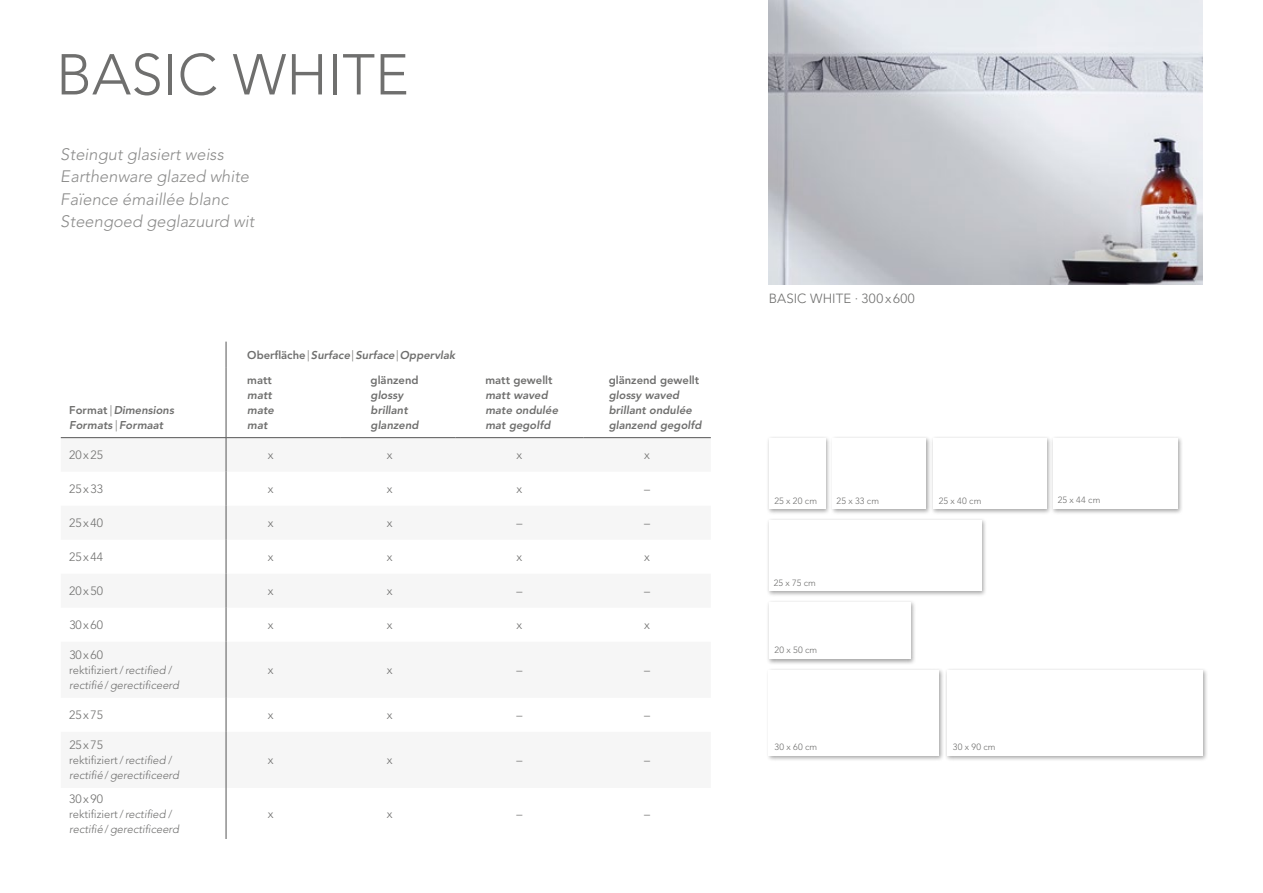
<style>
.page{position:relative;width:1263px;height:893px;background:#fff}
.page>*{position:absolute;margin:0;border:0;box-sizing:border-box;transform-origin:0 0}
.t1{font:300 57px "Avenir LT Std";color:#6f6f6e}
.t2{font:italic 300 16.5px/22.5px "Avenir LT Std";color:#6f6f6e}
.t3{font:300 13.2px "Avenir LT Std";letter-spacing:.02em;color:#6f6f6e}
.t4{font:300 12px "Avenir LT Std";letter-spacing:.06em;color:#6f6f6e}
.t5{font:italic 800 11.25px/15px "Avenir LT Std";color:#6f6f6e}
.t6{font:italic 300 11.25px/15px "Avenir LT Std";color:#6f6f6e}
.t7{font:800 11.25px "Avenir LT Std";color:#6f6f6e}
.t8{font:300 9px "Avenir LT Std";letter-spacing:.025em;color:#6f6f6e}
.s1{font-style:normal}
.s2{font-family:"Helvetica Neue LT Std";font-weight:300;font-style:normal}
.s3{font-family:"Helvetica Neue LT Std";font-style:normal}
</style>
<div class="page">
<svg style="left:61px;top:438px;width:650px;height:350px;fill:#f6f6f6"></svg>
<hr style="left:61px;top:437px;width:165px;height:1px;background:#565656">
<hr style="left:226px;top:437px;width:115px;height:1px;background:#565656">
<hr style="left:341px;top:437px;width:115px;height:1px;background:#565656">
<hr style="left:456px;top:437px;width:127px;height:1px;background:#565656">
<hr style="left:583px;top:437px;width:128px;height:1px;background:#565656">
<svg style="left:226px;top:342px;width:1px;height:25px"></svg>
<hr style="left:226px;top:367px;width:1px;height:70px;background:#565656">
<hr style="left:226px;top:438px;width:1px;height:34px;background:#565656">
<hr style="left:226px;top:472px;width:1px;height:34px;background:#565656">
<hr style="left:226px;top:506px;width:1px;height:34px;background:#565656">
<hr style="left:226px;top:540px;width:1px;height:34px;background:#565656">
<hr style="left:226px;top:574px;width:1px;height:34px;background:#565656">
<hr style="left:226px;top:608px;width:1px;height:34px;background:#565656">
<hr style="left:226px;top:642px;width:1px;height:56px;background:#565656">
<hr style="left:226px;top:698px;width:1px;height:34px;background:#565656">
<hr style="left:226px;top:732px;width:1px;height:56px;background:#565656">
<hr style="left:226px;top:788px;width:1px;height:51px;background:#565656">
<div style="left:766px;top:600px;width:150px;height:64px;background:#000;opacity:.35"></div>
<div style="left:769px;top:603px;width:141px;height:56px;background:#fff"></div>
<div style="left:930px;top:436px;width:122px;height:79px;background:#000;opacity:.35"></div>
<div style="left:933px;top:438px;width:113px;height:71px;background:#fff"></div>
<div style="left:830px;top:436px;width:101px;height:79px;background:#000;opacity:.35"></div>
<div style="left:832px;top:438px;width:94px;height:71px;background:#fff"></div>
<div style="left:766px;top:436px;width:65px;height:79px;background:#000;opacity:.35"></div>
<div style="left:769px;top:438px;width:56px;height:71px;background:#fff"></div>
<div style="left:766px;top:518px;width:220px;height:79px;background:#000;opacity:.35"></div>
<div style="left:769px;top:520px;width:212px;height:71px;background:#fff"></div>
<div style="left:944px;top:668px;width:263px;height:94px;background:#000;opacity:.35"></div>
<div style="left:947px;top:671px;width:255px;height:85px;background:#fff"></div>
<div style="left:766px;top:668px;width:178px;height:94px;background:#000;opacity:.35"></div>
<div style="left:769px;top:671px;width:170px;height:85px;background:#fff"></div>
<div style="left:1050px;top:436px;width:133px;height:79px;background:#000;opacity:.35"></div>
<div style="left:1053px;top:438px;width:125px;height:71px;background:#fff"></div>
<img style="left:769px;top:0;width:433px;height:285px">
<h1 class="t1" style="left:56px;top:41px;width:354px">BASIC WHITE</h1>
<h2 class="t2" style="left:61px;top:143px;width:195px">Steingut glasiert weiss<br>Earthenware glazed white<br>Faïence émaillée blanc<br>Steengoed geglazuurd wit</h2>
<p class="t5" style="left:69px;top:403px;width:106px"><span class="s1">Format</span> <span class="s2">|</span>Dimensions<br>Formats <span class="s2">|</span>Formaat</p>
<p class="t5" style="left:247px;top:347px;width:209px"><span class="s1">Oberfläche</span><span class="s2">|</span>Surface<span class="s2">|</span>Surface<span class="s2">|</span>Oppervlak</p>
<p class="t7" style="left:247px;top:374px;width:26px">matt</p>
<p class="t5" style="left:247px;top:388px;width:28px">matt mate mat</p>
<p class="t7" style="left:371px;top:374px;width:49px">glänzend</p>
<p class="t5" style="left:371px;top:388px;width:49px">glossy brillant glanzend</p>
<p class="t7" style="left:485px;top:374px;width:69px">matt gewellt</p>
<p class="t5" style="left:485px;top:388px;width:74px">matt waved mate ondulée mat gegolfd</p>
<p class="t7" style="left:609px;top:374px;width:92px">glänzend gewellt</p>
<p class="t5" style="left:609px;top:388px;width:94px">glossy waved brillant ondulée glanzend gegolfd</p>
<p class="t4" style="left:69px;top:448px;width:35px">20x25</p>
<p class="t4" style="left:268px;top:448px;width:7px">x</p>
<p class="t4" style="left:387px;top:448px;width:7px">x</p>
<p class="t4" style="left:517px;top:448px;width:7px">x</p>
<p class="t4" style="left:644px;top:448px;width:7px">x</p>
<p class="t4" style="left:69px;top:482px;width:35px">25x33</p>
<p class="t4" style="left:268px;top:482px;width:7px">x</p>
<p class="t4" style="left:387px;top:482px;width:7px">x</p>
<p class="t4" style="left:517px;top:482px;width:7px">x</p>
<p class="t4" style="left:644px;top:482px;width:7px">–</p>
<p class="t4" style="left:69px;top:516px;width:35px">25x40</p>
<p class="t4" style="left:268px;top:516px;width:7px">x</p>
<p class="t4" style="left:387px;top:516px;width:7px">x</p>
<p class="t4" style="left:516px;top:516px;width:7px">–</p>
<p class="t4" style="left:644px;top:516px;width:7px">–</p>
<p class="t4" style="left:69px;top:550px;width:35px">25x44</p>
<p class="t4" style="left:268px;top:550px;width:7px">x</p>
<p class="t4" style="left:387px;top:550px;width:7px">x</p>
<p class="t4" style="left:517px;top:550px;width:7px">x</p>
<p class="t4" style="left:644px;top:550px;width:7px">x</p>
<p class="t4" style="left:69px;top:584px;width:35px">20x50</p>
<p class="t4" style="left:268px;top:584px;width:7px">x</p>
<p class="t4" style="left:387px;top:584px;width:7px">x</p>
<p class="t4" style="left:516px;top:584px;width:7px">–</p>
<p class="t4" style="left:644px;top:584px;width:7px">–</p>
<p class="t4" style="left:69px;top:618px;width:35px">30x60</p>
<p class="t4" style="left:268px;top:618px;width:7px">x</p>
<p class="t4" style="left:387px;top:618px;width:7px">x</p>
<p class="t4" style="left:517px;top:618px;width:7px">x</p>
<p class="t4" style="left:644px;top:618px;width:7px">x</p>
<p class="t4" style="left:69px;top:648px;width:35px">30x60</p>
<p class="t6" style="left:69px;top:663px;width:111px"><span class="s1">rektifiziert</span> <span class="s3">/</span>rectified <span class="s3">/ </span>rectifié <span class="s3">/</span>gerectificeerd</p>
<p class="t4" style="left:268px;top:663px;width:7px">x</p>
<p class="t4" style="left:387px;top:663px;width:7px">x</p>
<p class="t4" style="left:516px;top:663px;width:7px">–</p>
<p class="t4" style="left:644px;top:663px;width:7px">–</p>
<p class="t4" style="left:69px;top:708px;width:35px">25x75</p>
<p class="t4" style="left:268px;top:708px;width:7px">x</p>
<p class="t4" style="left:387px;top:708px;width:7px">x</p>
<p class="t4" style="left:516px;top:708px;width:7px">–</p>
<p class="t4" style="left:644px;top:708px;width:7px">–</p>
<p class="t4" style="left:69px;top:738px;width:35px">25x75</p>
<p class="t6" style="left:69px;top:753px;width:111px"><span class="s1">rektifiziert</span> <span class="s3">/</span>rectified <span class="s3">/ </span>rectifié <span class="s3">/</span>gerectificeerd</p>
<p class="t4" style="left:268px;top:753px;width:7px">x</p>
<p class="t4" style="left:387px;top:753px;width:7px">x</p>
<p class="t4" style="left:516px;top:753px;width:7px">–</p>
<p class="t4" style="left:644px;top:753px;width:7px">–</p>
<p class="t4" style="left:69px;top:792px;width:35px">30x90</p>
<p class="t6" style="left:69px;top:807px;width:111px"><span class="s1">rektifiziert</span> <span class="s3">/</span>rectified <span class="s3">/ </span>rectifié <span class="s3">/</span>gerectificeerd</p>
<p class="t4" style="left:268px;top:807px;width:7px">x</p>
<p class="t4" style="left:387px;top:807px;width:7px">x</p>
<p class="t4" style="left:516px;top:807px;width:7px">–</p>
<p class="t4" style="left:644px;top:807px;width:7px">–</p>
<p class="t3" style="left:769px;top:291px;width:147px">BASIC WHITE · 300x600</p>
<p class="t8" style="left:774px;top:496px;width:44px">25 x 20 cm</p>
<p class="t8" style="left:836px;top:496px;width:44px">25 x 33 cm</p>
<p class="t8" style="left:939px;top:495px;width:44px">25 x 40 cm</p>
<p class="t8" style="left:774px;top:577px;width:44px">25 x 75 cm</p>
<p class="t8" style="left:774px;top:645px;width:44px">20 x 50 cm</p>
<p class="t8" style="left:774px;top:741px;width:44px">30 x 60 cm</p>
<p class="t8" style="left:953px;top:741px;width:44px">30 x 90 cm</p>
<p class="t8" style="left:1058px;top:495px;width:44px">25 x 44 cm</p>
</div>
